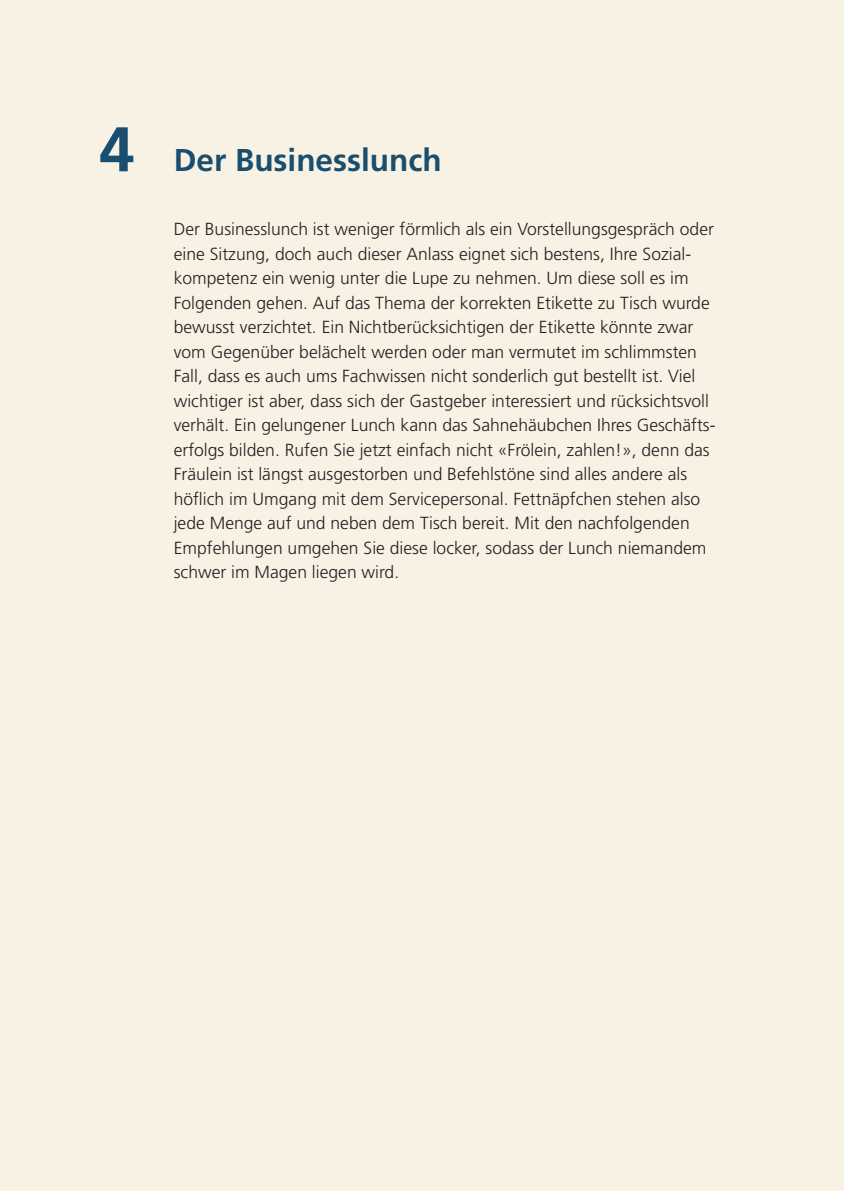
<style>
.page{position:relative;width:844px;height:1191px;background:#fff}
.page>*{position:absolute;margin:0;border:0;box-sizing:border-box;transform-origin:0 0}
.t1{font:700 63px "Frutiger LT Std";color:#1a4e6e}
.t2{font:700 31.5px "Frutiger LT Std";color:#1a4e6e}
.t3{font:300 17.5px/24.5px "Frutiger LT Std";color:#231f20}
</style>
<div class="page">
<div style="left:0;top:0;width:843px;height:1191px;background:#f8f2e5"></div>
<h1 class="t1" style="left:99px;top:124px;width:37px">4</h1>
<h2 class="t2" style="left:174px;top:148px;width:269px">Der Businesslunch</h2>
<p class="t3" style="left:174px;top:218px;width:543px">Der Businesslunch ist weniger förmlich als ein Vorstellungsgespräch oder eine Sitzung, doch auch dieser Anlass eignet sich bestens, Ihre Sozial&shy;kompetenz ein wenig unter die Lupe zu nehmen. Um diese soll es im Folgenden gehen. Auf das Thema der korrekten Etikette zu Tisch wurde bewusst verzichtet. Ein Nichtberücksichtigen der Etikette könnte zwar vom Gegenüber belächelt werden oder man vermutet im schlimmsten Fall, dass es auch ums Fachwissen nicht sonderlich gut bestellt ist. Viel wichtiger ist aber, dass sich der Gastgeber interessiert und rücksichtsvoll verhält. Ein gelungener Lunch kann das Sahnehäubchen Ihres Geschäfts&shy;erfolgs bilden. Rufen Sie jetzt einfach nicht «Frölein, zahlen!», denn das Fräulein ist längst ausgestorben und Befehlstöne sind alles andere als höflich im Umgang mit dem Servicepersonal. Fettnäpfchen stehen also jede Menge auf und neben dem Tisch bereit. Mit den nachfolgenden Empfehlungen umgehen Sie diese locker, sodass der Lunch niemandem schwer im Magen liegen wird.</p>
</div>
